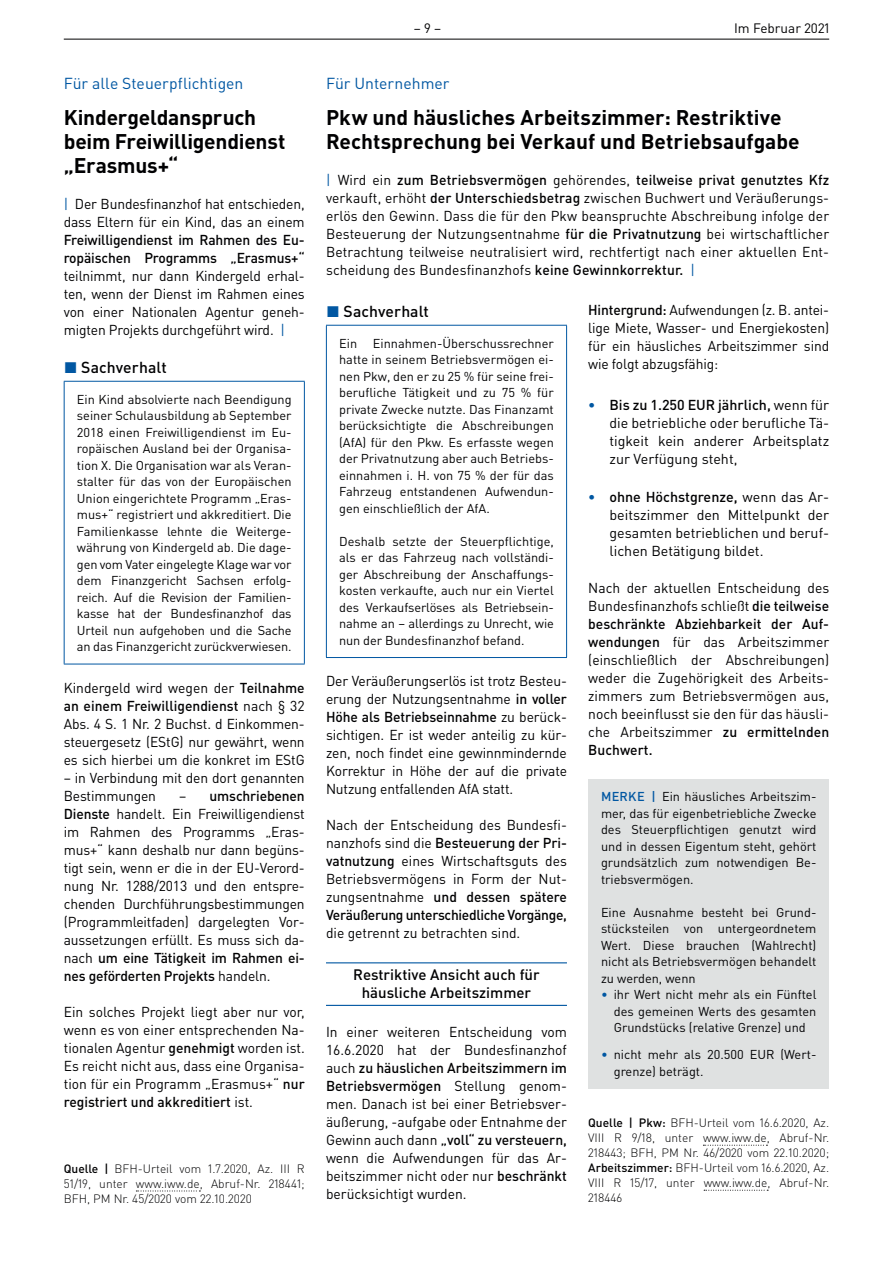
<style>
.page{position:relative;width:893px;height:1263px;background:#fff}
.page>*{position:absolute;margin:0;border:0;box-sizing:border-box;transform-origin:0 0}
.t1{font:700 21px/24px "DIN Pro";letter-spacing:-.005em;color:#000002}
.t2{font:15.75px "DIN Pro";color:#0157a2}
.t3{font:500 15.75px "DIN Pro";letter-spacing:.005em;color:#000002}
.t4{font:500 15px/18px "DIN Pro";color:#000002;text-align:center}
.t5{font:14.25px/18px "DIN Pro";letter-spacing:-.01em;color:#000002;text-align:justify}
.t6{font:500 14.25px/18px "DIN Pro";letter-spacing:-.01em;color:#000002}
.t7{font:13.5px "DIN Pro";color:#000002}
.t8{font:12.75px/16.5px "DIN Pro";color:#000002;text-align:justify}
.t9{font:300 12px/15px "DIN Pro";color:#000002;text-align:justify}
.s1{color:#0157a2}
.s2{font-weight:500}
.s3{font-weight:500;color:#0157a2}
</style>
<div class="page">
<hr style="left:64px;top:39px;width:765px;height:1px;background:#000002">
<svg style="left:136px;top:1190px;width:64px;height:1px"></svg>
<hr style="left:64px;top:381px;width:241px;height:1px;background:#0157a2">
<hr style="left:64px;top:382px;width:1px;height:282px;background:#0157a2">
<hr style="left:304px;top:382px;width:1px;height:282px;background:#0157a2">
<hr style="left:64px;top:664px;width:241px;height:1px;background:#0157a2">
<hr style="left:326px;top:962px;width:241px;height:1px;background:#0157a2">
<hr style="left:326px;top:1005px;width:241px;height:1px;background:#0157a2">
<hr style="left:326px;top:325px;width:241px;height:1px;background:#0157a2">
<hr style="left:326px;top:326px;width:1px;height:331px;background:#0157a2">
<hr style="left:566px;top:326px;width:1px;height:331px;background:#0157a2">
<hr style="left:326px;top:657px;width:241px;height:1px;background:#0157a2">
<svg style="left:703px;top:1145px;width:64px;height:1px"></svg>
<svg style="left:704px;top:1190px;width:64px;height:1px"></svg>
<div style="left:588px;top:779px;width:241px;height:309px;background:#dfe1e1"></div>
<p class="t2" style="left:64px;top:73px;width:181px">Für alle Steuerpflichtigen</p>
<h1 class="t1" style="left:64px;top:105px;width:223px">Kindergeldanspruch beim Freiwilligendienst „Erasmus+“</h1>
<p class="t5" style="left:64px;top:195px;width:242px"><span class="s1">|</span> Der Bundesfinanzhof hat entschieden, dass Eltern für ein Kind, das an einem</p>
<p class="t6" style="left:64px;top:231px;width:242px">Freiwilligendienst im Rahmen des Eu&shy;ropäischen Programms „Erasmus+“</p>
<p class="t5" style="left:64px;top:267px;width:242px">teilnimmt, nur dann Kindergeld erhal&shy;ten, wenn der Dienst im Rahmen eines von einer Nationalen Agentur geneh&shy;migten Projekts durchgeführt wird. <span class="s1">|</span></p>
<p class="t3" style="left:64px;top:356px;width:104px"><span class="s1">◼</span> Sachverhalt</p>
<p class="t8" style="left:77px;top:390px;width:216px">Ein Kind absolvierte nach Beendigung seiner Schulausbildung ab September 2018 einen Freiwilligendienst im Eu&shy;ropäischen Ausland bei der Organisa&shy;tion X. Die Organisation war als Veran&shy;stalter für das von der Europäischen Union eingerichtete Programm „Eras&shy;mus+“ registriert und akkreditiert. Die Familienkasse lehnte die Weiterge&shy;währung von Kindergeld ab. Die dage&shy;gen vom Vater eingelegte Klage war vor dem Finanzgericht Sachsen erfolg&shy;reich. Auf die Revision der Familien&shy;kasse hat der Bundesfinanzhof das Urteil nun aufgehoben und die Sache an das Finanzgericht zurückverwiesen.</p>
<p class="t5" style="left:64px;top:678px;width:242px">Kindergeld wird wegen der <span class="s2">Teilnahme an einem Freiwilligendienst</span> nach § 32<br>Abs. 4 S. 1 Nr. 2 Buchst. d Einkommen&shy;steuergesetz (EStG) nur gewährt, wenn es sich hierbei um die konkret im EStG</p>
<p class="t5" style="left:64px;top:768px;width:242px">– in Verbindung mit den dort genannten<br>Bestimmungen</p>
<p class="t5" style="left:64px;top:786px;width:242px;text-indent:115px">– <span class="s2">umschriebenen Dienste</span> handelt. Ein Freiwilligendienst im Rahmen des Programms „Eras&shy;mus+“ kann deshalb nur dann begüns&shy;tigt sein, wenn er die in der EU-Verord&shy;nung Nr. 1288/2013 und den entspre&shy;chenden Durchführungsbestimmungen (Programmleitfaden) dargelegten Vor&shy;aussetzungen erfüllt. Es muss sich da&shy;nach <span class="s2">um eine Tätigkeit im Rahmen ei&shy;nes geförderten Projekts</span> handeln.</p>
<p class="t5" style="left:64px;top:1002px;width:242px">Ein solches Projekt liegt aber nur vor, wenn es von einer entsprechenden Na&shy;tionalen Agentur <span class="s2">genehmigt</span> worden ist.<br>Es reicht nicht aus, dass eine Organisa&shy;tion für ein Programm „Erasmus+“ <span class="s2">nur registriert und akkreditiert</span> ist.</p>
<p class="t9" style="left:64px;top:1161px;width:242px"><span class="s2">Quelle |</span> BFH-Urteil vom 1.7.2020, Az. III R 51/19, unter www.iww.de, Abruf-Nr. 218441; BFH, PM Nr. 45/2020 vom 22.10.2020</p>
<p class="t7" style="left:414px;top:19px;width:29px">– 9 –</p>
<p class="t7" style="left:734px;top:19px;width:97px">Im Februar 2021</p>
<p class="t2" style="left:326px;top:73px;width:125px">Für Unternehmer</p>
<h1 class="t1" style="left:326px;top:105px;width:475px">Pkw und häusliches Arbeitszimmer: Restriktive<br>Rechtsprechung bei Verkauf und Betriebsaufgabe</h1>
<p class="t5" style="left:326px;top:171px;width:505px"><span class="s1">|</span> Wird ein <span class="s2">zum Betriebsvermögen</span> gehörendes, <span class="s2">teilweise privat genutztes Kfz </span>verkauft, erhöht <span class="s2">der Unterschiedsbetrag</span> zwischen Buchwert und Veräußerungs&shy;erlös den Gewinn. Dass die für den Pkw beanspruchte Abschreibung infolge der Besteuerung der Nutzungsentnahme <span class="s2">für die Privatnutzung</span> bei wirtschaftlicher Betrachtung teilweise neutralisiert wird, rechtfertigt nach einer aktuellen Ent&shy;scheidung des Bundesfinanzhofs <span class="s2">keine Gewinnkorrektur.</span> <span class="s1">|</span></p>
<p class="t3" style="left:326px;top:300px;width:104px"><span class="s1">◼</span> Sachverhalt</p>
<p class="t8" style="left:339px;top:334px;width:216px">Ein Einnahmen-Überschussrechner hatte in seinem Betriebsvermögen ei&shy;nen Pkw, den er zu 25 % für seine frei&shy;berufliche Tätigkeit und zu 75 % für private Zwecke nutzte. Das Finanzamt berücksichtigte die Abschreibungen (AfA) für den Pkw. Es erfasste wegen der Privatnutzung aber auch Betriebs&shy;einnahmen i. H. von 75 % der für das Fahrzeug entstandenen Aufwendun&shy;gen einschließlich der AfA.</p>
<p class="t8" style="left:339px;top:532px;width:216px">Deshalb setzte der Steuerpflichtige, als er das Fahrzeug nach vollständi&shy;ger Abschreibung der Anschaffungs&shy;kosten verkaufte, auch nur ein Viertel des Verkaufserlöses als Betriebsein&shy;nahme an – allerdings zu Unrecht, wie nun der Bundesfinanzhof befand.</p>
<p class="t5" style="left:326px;top:672px;width:242px">Der Veräußerungserlös ist trotz Besteu&shy;erung der Nutzungsentnahme <span class="s2">in voller Höhe als Betriebseinnahme</span> zu berück&shy;sichtigen. Er ist weder anteilig zu kür&shy;zen, noch findet eine gewinnmindernde Korrektur in Höhe der auf die private Nutzung entfallenden AfA statt.</p>
<p class="t5" style="left:326px;top:816px;width:242px">Nach der Entscheidung des Bundesfi&shy;nanzhofs sind die <span class="s2">Besteuerung der Pri&shy;vatnutzung</span> eines Wirtschaftsguts des Betriebsvermögens in Form der Nut&shy;zungsentnahme <span class="s2">und dessen spätere Veräußerung unterschiedliche Vorgänge,</span></p>
<p class="t5" style="left:326px;top:924px;width:196px">die getrennt zu betrachten sind.</p>
<p class="t4" style="left:353px;top:965px;width:188px">Restriktive Ansicht auch für häusliche Arbeitszimmer</p>
<p class="t5" style="left:326px;top:1023px;width:242px">In einer weiteren Entscheidung vom 16.6.2020 hat der Bundesfinanzhof auch <span class="s2">zu häuslichen Arbeitszimmern im Betriebsvermögen</span> Stellung genom&shy;men. Danach ist bei einer Betriebsver&shy;äußerung, -aufgabe oder Entnahme der Gewinn auch dann <span class="s2">„voll“ zu versteuern, </span>wenn die Aufwendungen für das Ar&shy;beitszimmer nicht oder nur <span class="s2">beschränkt </span>berücksichtigt wurden.</p>
<p class="t5" style="left:588px;top:301px;width:242px"><span class="s2">Hintergrund:</span> Aufwendungen (z. B. antei&shy;lige Miete, Wasser- und Energiekosten) für ein häusliches Arbeitszimmer sind wie folgt abzugsfähig:</p>
<p class="t5" style="left:609px;top:396px;width:221px;text-indent:-21px"><span class="s3">•</span> <span class="s2">Bis zu 1.250 EUR jährlich,</span> wenn für die betriebliche oder berufliche Tä&shy;tigkeit kein anderer Arbeitsplatz zur Verfügung steht,</p>
<p class="t5" style="left:609px;top:487px;width:221px;text-indent:-21px"><span class="s3">•</span> <span class="s2">ohne Höchstgrenze,</span> wenn das Ar&shy;beitszimmer den Mittelpunkt der gesamten betrieblichen und beruf&shy;lichen Betätigung bildet.</p>
<p class="t5" style="left:588px;top:579px;width:242px">Nach der aktuellen Entscheidung des Bundesfinanzhofs schließt <span class="s2">die teilweise beschränkte Abziehbarkeit der Auf&shy;wendungen</span> für das Arbeitszimmer (einschließlich der Abschreibungen) weder die Zugehörigkeit des Arbeits&shy;zimmers zum Betriebsvermögen aus, noch beeinflusst sie den für das häusli&shy;che Arbeitszimmer <span class="s2">zu ermittelnden Buchwert.</span></p>
<p class="t8" style="left:601px;top:788px;width:217px"><span class="s3">MERKE |</span> Ein häusliches Arbeitszim&shy;mer, das für eigenbetriebliche Zwecke des Steuerpflichtigen genutzt wird und in dessen Eigentum steht, gehört grundsätzlich zum notwendigen Be&shy;triebsvermögen.</p>
<p class="t8" style="left:601px;top:903px;width:217px">Eine Ausnahme besteht bei Grund&shy;stücksteilen von untergeordnetem Wert. Diese brauchen (Wahlrecht) nicht als Betriebsvermögen behandelt zu werden, wenn</p>
<p class="t8" style="left:614px;top:986px;width:204px;text-indent:-13px"><span class="s1">•</span> ihr Wert nicht mehr als ein Fünftel des gemeinen Werts des gesamten Grundstücks (relative Grenze) und</p>
<p class="t8" style="left:614px;top:1046px;width:204px;text-indent:-13px"><span class="s1">•</span> nicht mehr als 20.500 EUR (Wert&shy;grenze) beträgt.</p>
<p class="t9" style="left:588px;top:1115px;width:242px"><span class="s2">Quelle | Pkw:</span> BFH-Urteil vom 16.6.2020, Az.<br>VIII R 9/18, unter www.iww.de, Abruf-Nr.<br>218443; BFH, PM Nr. 46/2020 vom 22.10.2020; <span class="s2">Arbeitszimmer:</span> BFH-Urteil vom 16.6.2020, Az.<br>VIII R 15/17, unter www.iww.de, Abruf-Nr.<br>218446</p>
</div>
